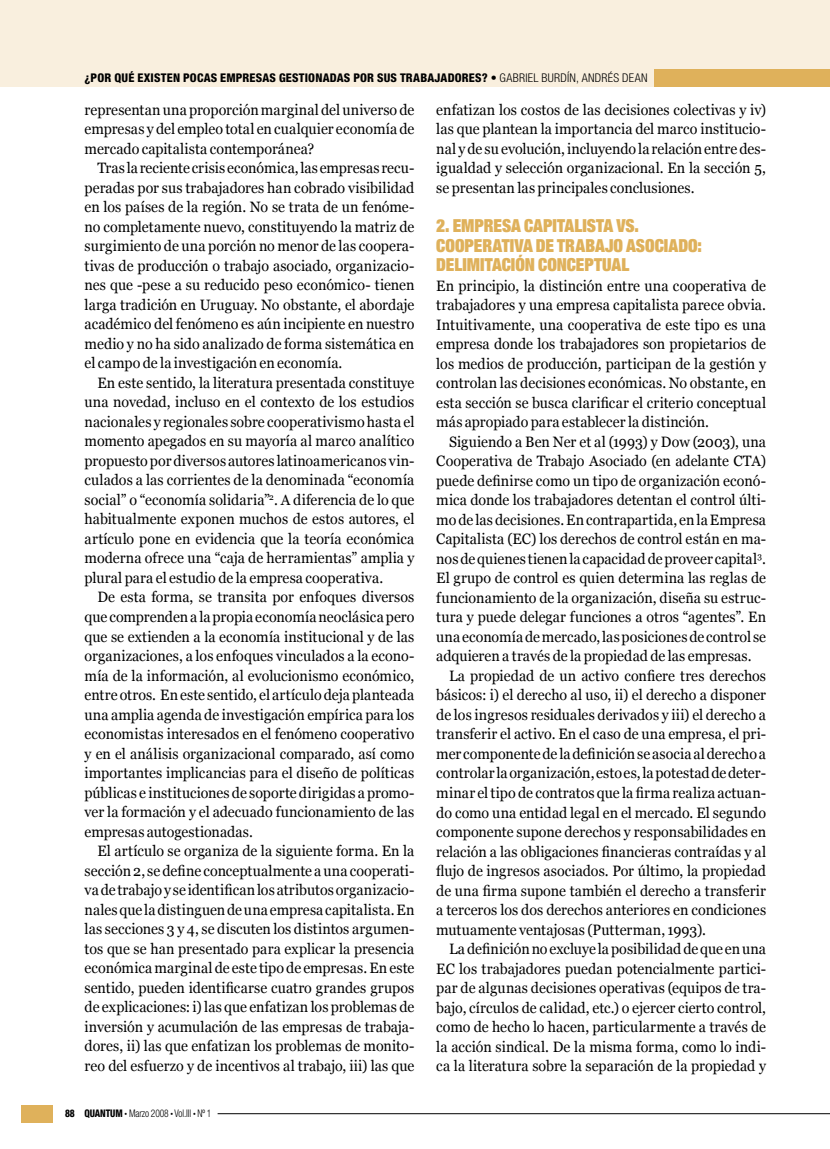
<style>
.page{position:relative;width:830px;height:1149px;background:#fff}
.page>*{position:absolute;margin:0;border:0;box-sizing:border-box;transform-origin:0 0}
.t1{font:900 expanded 18px/19.5px "Helvetica Neue LT";letter-spacing:-.005em;color:#dfb15b;scale:.95 1}
.t2{font:15px/19.5px "Georgia";letter-spacing:.005em;color:#000;text-align:justify;scale:.95 1}
.t3{font:800 condensed 12px "Helvetica Neue LT";letter-spacing:.015em;color:#000}
.t4{font:300 condensed 12px "Helvetica Neue LT";letter-spacing:.025em;color:#000}
.t5{font:300 condensed 10.5px "Helvetica Neue LT";letter-spacing:-.01em;color:#000;scale:.9 1}
.t6{font:800 condensed 10.5px "Helvetica Neue LT";color:#000;scale:.9 1}
.s1{font-weight:300}
.s2{font-weight:800}
.s3{font-weight:200;font-stretch:normal;font-size:6px}
</style>
<div class="page">
<div style="left:21px;top:1104px;width:32px;height:17px;background:#dfb15b"></div>
<hr style="left:217px;top:1113px;width:612px;height:1px;background:#000">
<div style="left:0;top:0;width:829px;height:86px;background:#f9efde"></div>
<div style="left:654px;top:69px;width:175px;height:17px;background:#dfb15b"></div>
<p class="t3" style="left:85px;top:70px;width:428px">¿POR QU É EXISTEN POCAS EMPRESAS GESTIONADAS POR SUS TRABAJADORES? <span class="s1">• GABRI</span></p>
<p class="t4" style="left:527px;top:71px;width:114px">EL BURDÍN, ANDRÉS DEAN</p>
<p class="t2" style="left:85px;top:100px;width:348px">representan una proporción marginal del universo de empresas y del empleo total en cualquier economía de mercado capitalista contemporánea?</p>
<p class="t2" style="left:85px;top:158px;width:348px;text-indent:13px">Tras la reciente crisis económica, las empresas recu&shy;peradas por sus trabajadores han cobrado visibilidad en los países de la región. No se trata de un fenóme&shy;no completamente nuevo, constituyendo la matriz de surgimiento de una porción no menor de las coopera&shy;tivas de producción o trabajo asociado, organizacio&shy;nes que -pese a su reducido peso económico- tienen larga tradición en Uruguay. No obstante, el abordaje académico del fenómeno es aún incipiente en nuestro medio y no ha sido analizado de forma sistemática en el campo de la investigación en economía.</p>
<p class="t2" style="left:85px;top:373px;width:348px;text-indent:13px">En este sentido, la literatura presentada constituye una novedad, incluso en el contexto de los estudios nacionales y regionales sobre cooperativismo hasta el momento apegados en su mayoría al marco analítico propuesto por diversos autores latinoamericanos vin&shy;culados a las corrientes de la denominada “economía social” o “economía solidaria”<sup>2</sup>. A diferencia de lo que habitualmente exponen muchos de estos autores, el artículo pone en evidencia que la teoría económica moderna ofrece una “caja de herramientas” amplia y plural para el estudio de la empresa cooperativa.</p>
<p class="t2" style="left:85px;top:587px;width:348px;text-indent:13px">De esta forma, se transita por enfoques diversos que comprenden a la propia economía neoclásica pero que se extienden a la economía institucional y de las organizaciones, a los enfoques vinculados a la econo&shy;mía de la información, al evolucionismo económico, entre otros. En este sentido, el artículo deja planteada una amplia agenda de investigación empírica para los economistas interesados en el fenómeno cooperativo y en el análisis organizacional comparado, así como importantes implicancias para el diseño de políticas públicas e instituciones de soporte dirigidas a promo&shy;ver la formación y el adecuado funcionamiento de las empresas autogestionadas.</p>
<p class="t2" style="left:85px;top:841px;width:348px;text-indent:13px">El artículo se organiza de la siguiente forma. En la sección 2, se define conceptualmente a una cooperati&shy;va de trabajo y se identifican los atributos organizacio&shy;nales que la distinguen de una empresa capitalista. En las secciones 3 y 4, se discuten los distintos argumen&shy;tos que se han presentado para explicar la presencia económica marginal de este tipo de empresas. En este sentido, pueden identificarse cuatro grandes grupos de explicaciones: i) las que enfatizan los problemas de inversión y acumulación de las empresas de trabaja&shy;dores, ii) las que enfatizan los problemas de monito&shy;reo del esfuerzo y de incentivos al trabajo, iii) las que</p>
<p class="t2" style="left:436px;top:100px;width:348px">enfatizan los costos de las decisiones colectivas y iv) las que plantean la importancia del marco institucio&shy;nal y de su evolución, incluyendo la relación entre des&shy;igualdad y selección organizacional. En la sección 5, se presentan las principales conclusiones.</p>
<p class="t1" style="left:436px;top:215px;width:281px">2. EMPRESA CAPITALISTA VS.<br>COOPERATIVA DE TRABAJO ASOCIADO:<br>DELIMITACIÓN CONCEPTUAL</p>
<p class="t2" style="left:436px;top:275px;width:348px">En principio, la distinción entre una cooperativa de trabajadores y una empresa capitalista parece obvia.<br>Intuitivamente, una cooperativa de este tipo es una empresa donde los trabajadores son propietarios de los medios de producción, participan de la gestión y controlan las decisiones económicas. No obstante, en esta sección se busca clarificar el criterio conceptual más apropiado para establecer la distinción.</p>
<p class="t2" style="left:449px;top:431px;width:335px">Siguiendo a Ben Ner et al (1993) y Dow (2003), una</p>
<p class="t2" style="left:436px;top:451px;width:348px">Cooperativa de Trabajo Asociado (en adelante CTA)</p>
<p class="t2" style="left:436px;top:470px;width:348px">puede definirse como un tipo de organización econó-</p>
<p class="t2" style="left:436px;top:490px;width:348px">mica donde los trabajadores detentan el control últi-</p>
<p class="t2" style="left:436px;top:509px;width:348px">mo de las decisiones. En contrapartida, en la Empresa</p>
<p class="t2" style="left:436px;top:529px;width:348px">Capitalista (EC) los derechos de control están en ma-</p>
<p class="t2" style="left:436px;top:548px;width:348px">nos de quienes tienen la capacidad de proveer capital<sup>3</sup>.</p>
<p class="t2" style="left:436px;top:568px;width:348px">El grupo de control es quien determina las reglas de</p>
<p class="t2" style="left:436px;top:587px;width:348px">funcionamiento de la organización, diseña su estruc-</p>
<p class="t2" style="left:436px;top:607px;width:348px">tura y puede delegar funciones a otros “agentes”. En</p>
<p class="t2" style="left:436px;top:626px;width:348px">una economía de mercado, las posiciones de control se</p>
<p class="t2" style="left:436px;top:646px;width:333px">adquieren a través de la propiedad de las empresas.</p>
<p class="t2" style="left:449px;top:665px;width:335px">La propiedad de un activo confiere tres derechos</p>
<p class="t2" style="left:436px;top:685px;width:348px">básicos: i) el derecho al uso, ii) el derecho a disponer</p>
<p class="t2" style="left:436px;top:704px;width:348px">de los ingresos residuales derivados y iii) el derecho a</p>
<p class="t2" style="left:436px;top:724px;width:348px">transferir el activo. En el caso de una empresa, el pri-</p>
<p class="t2" style="left:436px;top:743px;width:348px">mer componente de la definición se asocia al derecho a</p>
<p class="t2" style="left:436px;top:763px;width:348px">controlar la organización, esto es, la potestad de deter-</p>
<p class="t2" style="left:436px;top:782px;width:348px">minar el tipo de contratos que la firma realiza actuan-</p>
<p class="t2" style="left:436px;top:802px;width:348px">do como una entidad legal en el mercado. El segundo</p>
<p class="t2" style="left:436px;top:821px;width:348px">componente supone derechos y responsabilidades en</p>
<p class="t2" style="left:436px;top:841px;width:348px">relación a las obligaciones financieras contraídas y al</p>
<p class="t2" style="left:436px;top:860px;width:348px">flujo de ingresos asociados. Por último, la propiedad</p>
<p class="t2" style="left:436px;top:880px;width:348px">de una firma supone también el derecho a transferir</p>
<p class="t2" style="left:436px;top:899px;width:348px">a terceros los dos derechos anteriores en condiciones</p>
<p class="t2" style="left:436px;top:919px;width:285px">mutuamente ventajosas (Putterman, 1993).</p>
<p class="t2" style="left:449px;top:938px;width:335px">La definición no excluye la posibilidad de que en una</p>
<p class="t2" style="left:436px;top:958px;width:348px">EC los trabajadores puedan potencialmente partici-</p>
<p class="t2" style="left:436px;top:977px;width:348px">par de algunas decisiones operativas (equipos de tra-</p>
<p class="t2" style="left:436px;top:997px;width:348px">bajo, círculos de calidad, etc.) o ejercer cierto control,</p>
<p class="t2" style="left:436px;top:1016px;width:348px">como de hecho lo hacen, particularmente a través de</p>
<p class="t2" style="left:436px;top:1036px;width:348px">la acción sindical. De la misma forma, como lo indi-</p>
<p class="t2" style="left:436px;top:1055px;width:348px">ca la literatura sobre la separación de la propiedad y</p>
<p class="t6" style="left:65px;top:1106px;width:12px">88</p>
<p class="t5" style="left:84px;top:1106px;width:142px"><span class="s2">QUANTUM</span> <span class="s3">•</span> MARZO 2008 <span class="s3">•</span> VOL.III <span class="s3">•</span> Nº 1</p>
</div>
